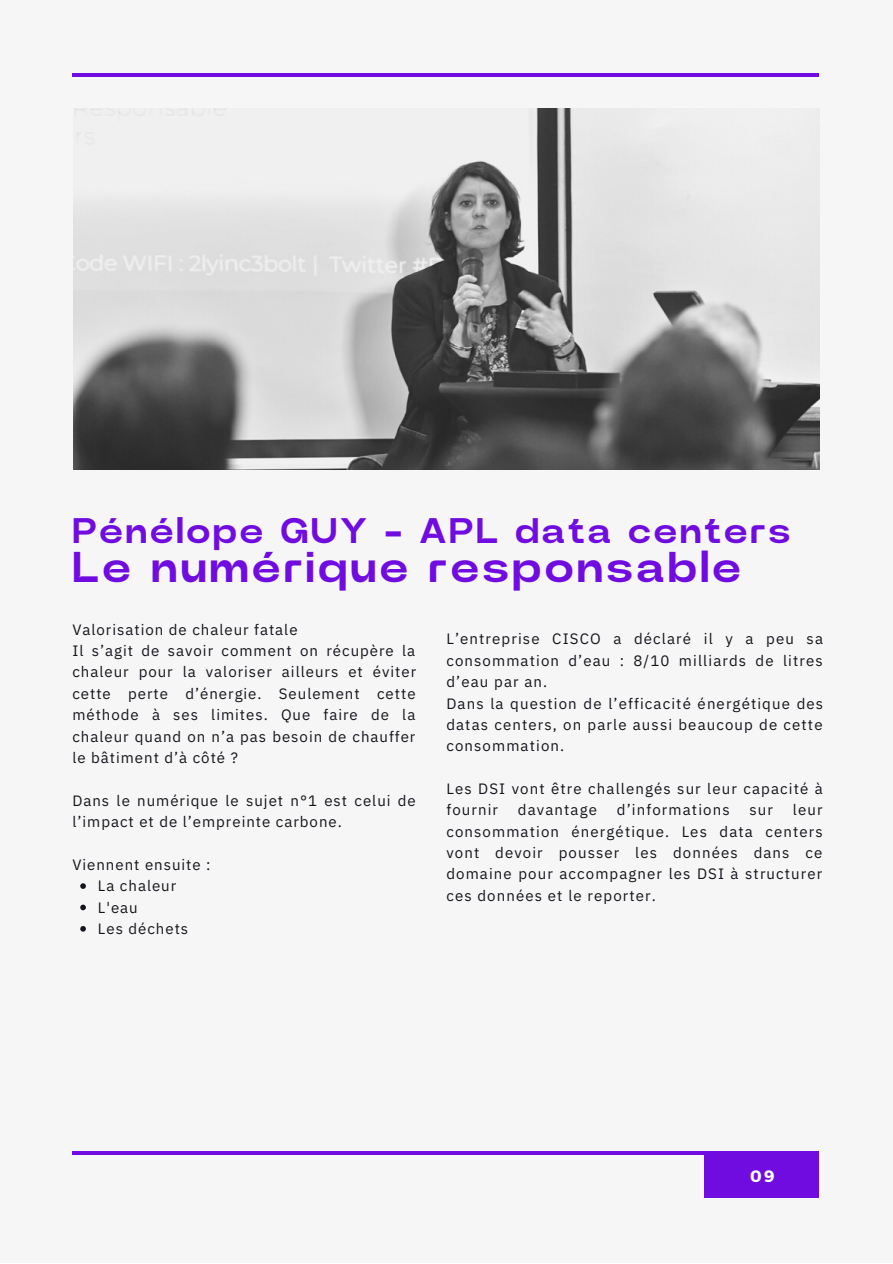
<style>
.page{position:relative;width:893px;height:1264px;background:#fff}
.page>*{position:absolute;margin:0;border:0;box-sizing:border-box;transform-origin:0 0}
.t1{font:700 43.05px "Power Grotesk";letter-spacing:.08em;color:#710ce0}
.t2{font:700 35.55px "Power Grotesk";letter-spacing:.08em;color:#710ce0}
.t3{font:700 16.5px "Montserrat";color:#fff}
.t4{font:15px/21.3px "Anuphan";letter-spacing:.075em;color:#14141c;text-align:justify}
</style>
<div class="page">
<div style="left:0;top:0;width:892px;height:1262px;background:#f6f6f6"></div>
<div style="left:704px;top:1151px;width:114px;height:46px;background:#710ce0"></div>
<hr style="left:72px;top:1151px;width:747px;height:3px;background:#710ce0">
<img style="left:74px;top:108px;width:745px;height:361px">
<hr style="left:72px;top:73px;width:747px;height:4px;background:#710ce0">
<svg style="left:80px;top:883px;width:6px;height:5px"></svg>
<svg style="left:80px;top:904px;width:6px;height:6px"></svg>
<svg style="left:80px;top:926px;width:6px;height:5px"></svg>
<p class="t2" style="left:73px;top:514px;width:719px">Pénélope GUY - APL data centers</p>
<p class="t1" style="left:73px;top:548px;width:669px">Le numérique responsable</p>
<p class="t4" style="left:72px;top:618px;width:227px">Valorisation de chaleur fatale</p>
<p class="t4" style="left:72px;top:640px;width:345px">Il s’agit de savoir comment on récupère la chaleur pour la valoriser ailleurs et éviter cette perte d’énergie. Seulement cette méthode à ses limites. Que faire de la chaleur quand on n’a pas besoin de chauffer le bâtiment d’à côté ?</p>
<p class="t4" style="left:72px;top:789px;width:345px">Dans le numérique le sujet n°1 est celui de l’impact et de l’empreinte carbone.</p>
<p class="t4" style="left:72px;top:853px;width:140px">Viennent ensuite :</p>
<p class="t4" style="left:98px;top:874px;width:80px">La chaleur</p>
<p class="t4" style="left:98px;top:896px;width:41px">L'eau</p>
<p class="t4" style="left:98px;top:917px;width:92px">Les déchets</p>
<p class="t4" style="left:446px;top:628px;width:378px">L’entreprise CISCO a déclaré il y a peu sa consommation d’eau : 8/10 milliards de litres d’eau par an.</p>
<p class="t4" style="left:446px;top:692px;width:378px">Dans la question de l’efficacité énergétique des datas centers, on parle aussi beaucoup de cette consommation.</p>
<p class="t4" style="left:446px;top:777px;width:378px">Les DSI vont être challengés sur leur capacité à fournir</p>
<p class="t4" style="left:518px;top:799px;width:81px">davantage</p>
<p class="t4" style="left:616px;top:799px;width:114px">d’informations</p>
<p class="t4" style="left:749px;top:799px;width:25px">sur</p>
<p class="t4" style="left:446px;top:799px;width:378px;text-indent:346px">leur consommation énergétique. Les data centers vont devoir pousser les données dans ce domaine pour accompagner les DSI à structurer ces données et le reporter.</p>
<p class="t3" style="left:750px;top:1165px;width:26px">09</p>
</div>
